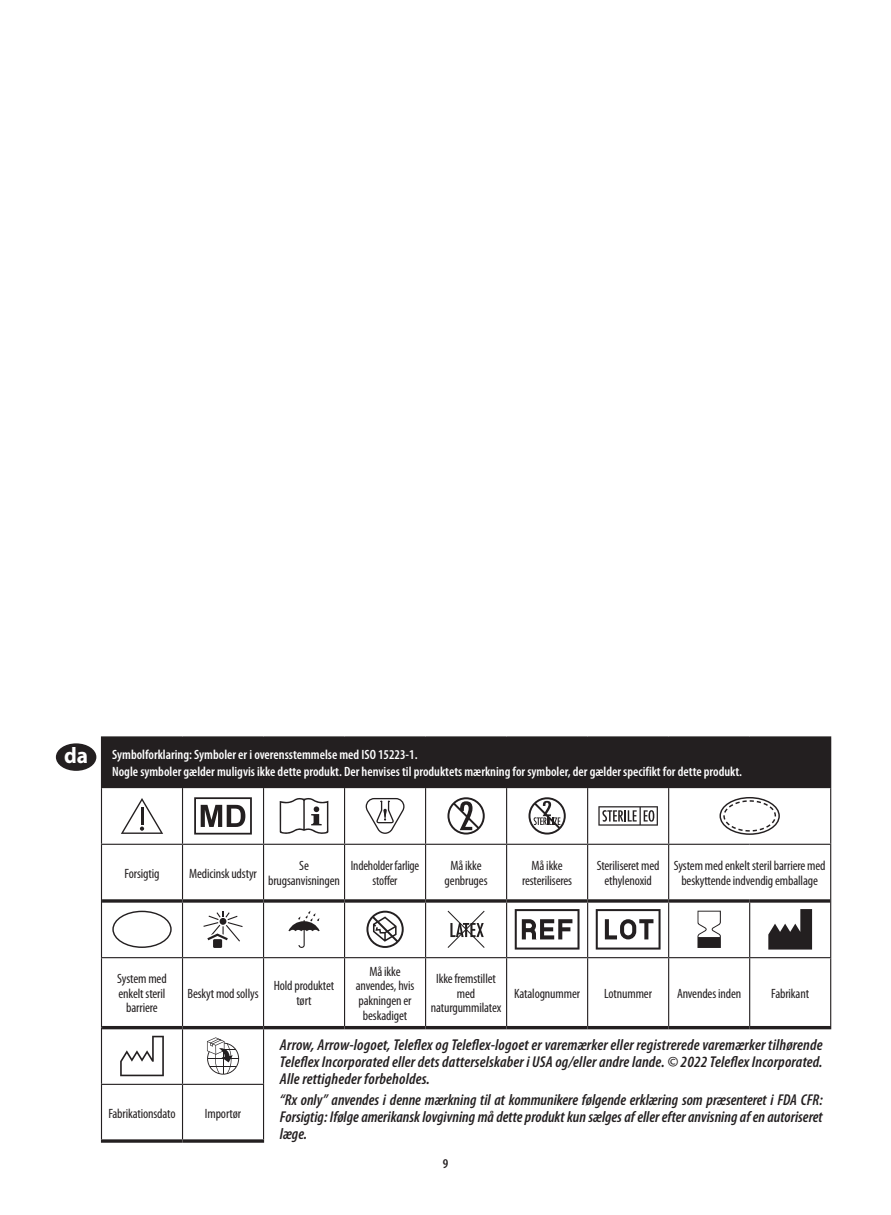
<style>
.page{position:relative;width:891px;height:1215px;background:#fff}
.page>*{position:absolute;margin:0;border:0;box-sizing:border-box;transform-origin:0 0}
.t1{font:italic 600 condensed 15.75px/16.9px "Myriad Pro";color:#231f20;text-align:justify}
.t2{font:condensed 13.5px/14.6px "Myriad Pro";letter-spacing:-.01em;color:#231f20;text-align:center}
.t3{font:600 condensed 13.5px/16.9px "Myriad Pro";color:#fff}
.t4{font:600 condensed 13.5px "Myriad Pro";color:#231f20}
.s1{font-weight:700;font-stretch:normal;font-size:22.5px}
</style>
<div class="page">
<div style="left:56px;top:743px;width:40px;height:28px;background:#231f20;border-radius:50%"></div>
<div style="left:102px;top:737px;width:729px;height:51px;background:#231f20"></div>
<hr style="left:101px;top:845px;width:1px;height:56px;background:#231f20">
<hr style="left:182px;top:845px;width:1px;height:54px;background:#231f20">
<hr style="left:263px;top:845px;width:1px;height:54px;background:#231f20">
<hr style="left:344px;top:903px;width:1px;height:54px;background:#231f20">
<hr style="left:425px;top:903px;width:1px;height:54px;background:#231f20">
<hr style="left:182px;top:958px;width:1px;height:68px;background:#231f20">
<hr style="left:264px;top:957px;width:81px;height:1px;background:#231f20">
<hr style="left:263px;top:958px;width:1px;height:68px;background:#231f20">
<hr style="left:101px;top:736px;width:82px;height:2px;background:#231f20">
<hr style="left:101px;top:738px;width:1px;height:49px;background:#231f20">
<hr style="left:183px;top:736px;width:81px;height:2px;background:#231f20">
<hr style="left:264px;top:736px;width:81px;height:2px;background:#231f20">
<hr style="left:345px;top:736px;width:81px;height:2px;background:#231f20">
<hr style="left:426px;top:736px;width:81px;height:2px;background:#231f20">
<hr style="left:507px;top:736px;width:81px;height:2px;background:#231f20">
<hr style="left:588px;top:736px;width:81px;height:2px;background:#231f20">
<hr style="left:669px;top:736px;width:81px;height:2px;background:#231f20">
<hr style="left:750px;top:736px;width:81px;height:2px;background:#231f20">
<hr style="left:101px;top:787px;width:82px;height:1px;background:#231f20">
<hr style="left:101px;top:788px;width:1px;height:56px;background:#231f20">
<hr style="left:101px;top:844px;width:82px;height:1px;background:#231f20">
<hr style="left:183px;top:844px;width:81px;height:1px;background:#231f20">
<hr style="left:182px;top:788px;width:1px;height:56px;background:#231f20">
<hr style="left:263px;top:788px;width:1px;height:56px;background:#231f20">
<hr style="left:264px;top:844px;width:81px;height:1px;background:#231f20">
<hr style="left:345px;top:844px;width:81px;height:1px;background:#231f20">
<hr style="left:344px;top:788px;width:1px;height:56px;background:#231f20">
<hr style="left:425px;top:788px;width:1px;height:56px;background:#231f20">
<hr style="left:506px;top:788px;width:1px;height:56px;background:#231f20">
<hr style="left:587px;top:788px;width:1px;height:56px;background:#231f20">
<hr style="left:668px;top:788px;width:1px;height:56px;background:#231f20">
<hr style="left:830px;top:788px;width:1px;height:56px;background:#231f20">
<hr style="left:101px;top:901px;width:1px;height:56px;background:#231f20">
<hr style="left:182px;top:903px;width:1px;height:54px;background:#231f20">
<hr style="left:263px;top:903px;width:1px;height:54px;background:#231f20">
<hr style="left:101px;top:957px;width:82px;height:1px;background:#231f20">
<hr style="left:183px;top:957px;width:81px;height:1px;background:#231f20">
<svg style="left:183px;top:899px;width:81px;height:4px"></svg>
<svg style="left:264px;top:899px;width:81px;height:4px"></svg>
<svg style="left:345px;top:899px;width:81px;height:4px"></svg>
<hr style="left:344px;top:845px;width:1px;height:54px;background:#231f20">
<hr style="left:426px;top:844px;width:81px;height:1px;background:#231f20">
<hr style="left:425px;top:845px;width:1px;height:54px;background:#231f20">
<hr style="left:588px;top:844px;width:81px;height:1px;background:#231f20">
<hr style="left:669px;top:844px;width:81px;height:1px;background:#231f20">
<hr style="left:750px;top:844px;width:81px;height:1px;background:#231f20">
<hr style="left:830px;top:845px;width:1px;height:56px;background:#231f20">
<hr style="left:101px;top:958px;width:1px;height:70px;background:#231f20">
<svg style="left:426px;top:899px;width:81px;height:4px"></svg>
<hr style="left:506px;top:903px;width:1px;height:54px;background:#231f20">
<svg style="left:507px;top:899px;width:81px;height:4px"></svg>
<hr style="left:506px;top:845px;width:1px;height:54px;background:#231f20">
<hr style="left:507px;top:844px;width:81px;height:1px;background:#231f20">
<hr style="left:587px;top:845px;width:1px;height:54px;background:#231f20">
<hr style="left:668px;top:845px;width:1px;height:54px;background:#231f20">
<hr style="left:263px;top:1029px;width:1px;height:55px;background:#231f20">
<hr style="left:183px;top:1084px;width:81px;height:1px;background:#231f20">
<hr style="left:263px;top:1085px;width:1px;height:54px;background:#231f20">
<hr style="left:426px;top:1026px;width:81px;height:3px;background:#231f20">
<hr style="left:345px;top:957px;width:81px;height:1px;background:#231f20">
<hr style="left:344px;top:958px;width:1px;height:68px;background:#231f20">
<hr style="left:426px;top:957px;width:81px;height:1px;background:#231f20">
<hr style="left:425px;top:958px;width:1px;height:68px;background:#231f20">
<hr style="left:507px;top:957px;width:81px;height:1px;background:#231f20">
<hr style="left:506px;top:958px;width:1px;height:68px;background:#231f20">
<hr style="left:587px;top:958px;width:1px;height:68px;background:#231f20">
<hr style="left:668px;top:958px;width:1px;height:68px;background:#231f20">
<hr style="left:749px;top:958px;width:1px;height:68px;background:#231f20">
<hr style="left:830px;top:958px;width:1px;height:68px;background:#231f20">
<hr style="left:101px;top:1085px;width:1px;height:54px;background:#231f20">
<hr style="left:182px;top:1085px;width:1px;height:54px;background:#231f20">
<hr style="left:587px;top:903px;width:1px;height:54px;background:#231f20">
<hr style="left:668px;top:903px;width:1px;height:54px;background:#231f20">
<hr style="left:749px;top:903px;width:1px;height:54px;background:#231f20">
<hr style="left:830px;top:901px;width:1px;height:56px;background:#231f20">
<hr style="left:588px;top:957px;width:81px;height:1px;background:#231f20">
<hr style="left:669px;top:957px;width:81px;height:1px;background:#231f20">
<hr style="left:750px;top:957px;width:81px;height:1px;background:#231f20">
<hr style="left:101px;top:1028px;width:1px;height:56px;background:#231f20">
<hr style="left:182px;top:1029px;width:1px;height:55px;background:#231f20">
<hr style="left:101px;top:1084px;width:82px;height:1px;background:#231f20">
<svg style="left:588px;top:899px;width:81px;height:4px"></svg>
<svg style="left:669px;top:899px;width:81px;height:4px"></svg>
<svg style="left:750px;top:899px;width:80px;height:4px"></svg>
<hr style="left:102px;top:1026px;width:81px;height:3px;background:#231f20">
<hr style="left:183px;top:1026px;width:81px;height:3px;background:#231f20">
<hr style="left:264px;top:1026px;width:81px;height:3px;background:#231f20">
<hr style="left:345px;top:1026px;width:81px;height:3px;background:#231f20">
<hr style="left:507px;top:1026px;width:81px;height:3px;background:#231f20">
<hr style="left:588px;top:1026px;width:81px;height:3px;background:#231f20">
<hr style="left:669px;top:1026px;width:81px;height:3px;background:#231f20">
<svg style="left:102px;top:899px;width:81px;height:4px"></svg>
<hr style="left:750px;top:1026px;width:81px;height:3px;background:#231f20">
<svg style="left:101px;top:1139px;width:82px;height:4px"></svg>
<svg style="left:183px;top:1139px;width:81px;height:4px"></svg>
<svg style="left:121px;top:798px;width:42px;height:36px"></svg>
<svg style="left:194px;top:797px;width:58px;height:38px"></svg>
<svg style="left:280px;top:798px;width:48px;height:36px"></svg>
<svg style="left:366px;top:798px;width:39px;height:36px"></svg>
<svg style="left:447px;top:797px;width:38px;height:38px"></svg>
<svg style="left:529px;top:797px;width:37px;height:38px"></svg>
<svg style="left:598px;top:806px;width:60px;height:20px"></svg>
<svg style="left:720px;top:797px;width:60px;height:38px"></svg>
<svg style="left:112px;top:911px;width:60px;height:37px"></svg>
<div style="left:213px;top:939px;width:9px;height:9px;background:#231f20"></div>
<svg style="left:203px;top:911px;width:40px;height:31px"></svg>
<div style="left:220px;top:918px;width:6px;height:7px;background:#231f20;border-radius:50%"></div>
<svg style="left:288px;top:911px;width:32px;height:37px"></svg>
<svg style="left:366px;top:911px;width:38px;height:37px"></svg>
<svg style="left:448px;top:911px;width:37px;height:37px"></svg>
<svg style="left:515px;top:909px;width:65px;height:41px"></svg>
<svg style="left:596px;top:909px;width:65px;height:41px"></svg>
<svg style="left:697px;top:911px;width:24px;height:37px"></svg>
<svg style="left:768px;top:909px;width:44px;height:41px"></svg>
<svg style="left:120px;top:1036px;width:44px;height:40px"></svg>
<svg style="left:207px;top:1037px;width:32px;height:38px"></svg>
<p class="t3" style="left:112px;top:746px;width:631px;text-indent:-48px"><span class="s1">da</span> Symbolforklaring: Symboler er i overensstemmelse med ISO 15223-1.<br>Nogle symboler gælder muligvis ikke dette produkt. Der henvises til produktets mærkning for symboler, der gælder specifikt for dette produkt.</p>
<p class="t2" style="left:125px;top:866px;width:36px">Forsigtig</p>
<p class="t2" style="left:189px;top:866px;width:69px">Medicinsk udstyr</p>
<p class="t2" style="left:268px;top:858px;width:73px">Se brugsanvisningen</p>
<p class="t2" style="left:351px;top:858px;width:70px">Indeholder farlige stoffer</p>
<p class="t2" style="left:445px;top:858px;width:44px">Må ikke genbruges</p>
<p class="t2" style="left:522px;top:858px;width:52px">Må ikke resteriliseres</p>
<p class="t2" style="left:597px;top:858px;width:65px">Steriliseret med ethylenoxid</p>
<p class="t2" style="left:674px;top:858px;width:153px">System med enkelt steril barriere med beskyttende indvendig emballage</p>
<p class="t2" style="left:117px;top:971px;width:51px">System med enkelt steril barriere</p>
<p class="t2" style="left:187px;top:986px;width:73px">Beskyt mod sollys</p>
<p class="t2" style="left:274px;top:978px;width:62px">Hold produktet tørt</p>
<p class="t2" style="left:356px;top:964px;width:60px">Må ikke anvendes, hvis pakningen er beskadiget</p>
<p class="t2" style="left:431px;top:971px;width:72px">Ikke fremstillet med naturgummilatex</p>
<p class="t2" style="left:514px;top:986px;width:67px">Katalognummer</p>
<p class="t2" style="left:604px;top:986px;width:49px">Lotnummer</p>
<p class="t2" style="left:677px;top:986px;width:66px">Anvendes inden</p>
<p class="t2" style="left:771px;top:986px;width:39px">Fabrikant</p>
<p class="t2" style="left:108px;top:1106px;width:69px">Fabrikationsdato</p>
<p class="t2" style="left:205px;top:1106px;width:38px">Importør</p>
<p class="t1" style="left:280px;top:1036px;width:544px">Arrow, Arrow-logoet, Teleflex og Teleflex-logoet er varemærker eller registrerede varemærker tilhørende Teleflex Incorporated eller dets datterselskaber i USA og/eller andre lande. © 2022 Teleflex Incorporated.<br>Alle rettigheder forbeholdes.</p>
<p class="t1" style="left:280px;top:1091px;width:544px">“Rx only” anvendes i denne mærkning til at kommunikere følgende erklæring som præsenteret i FDA CFR:<br>Forsigtig: Ifølge amerikansk lovgivning må dette produkt kun sælges af eller efter anvisning af en autoriseret læge.</p>
<p class="t4" style="left:443px;top:1156px;width:7px">9</p>
</div>
